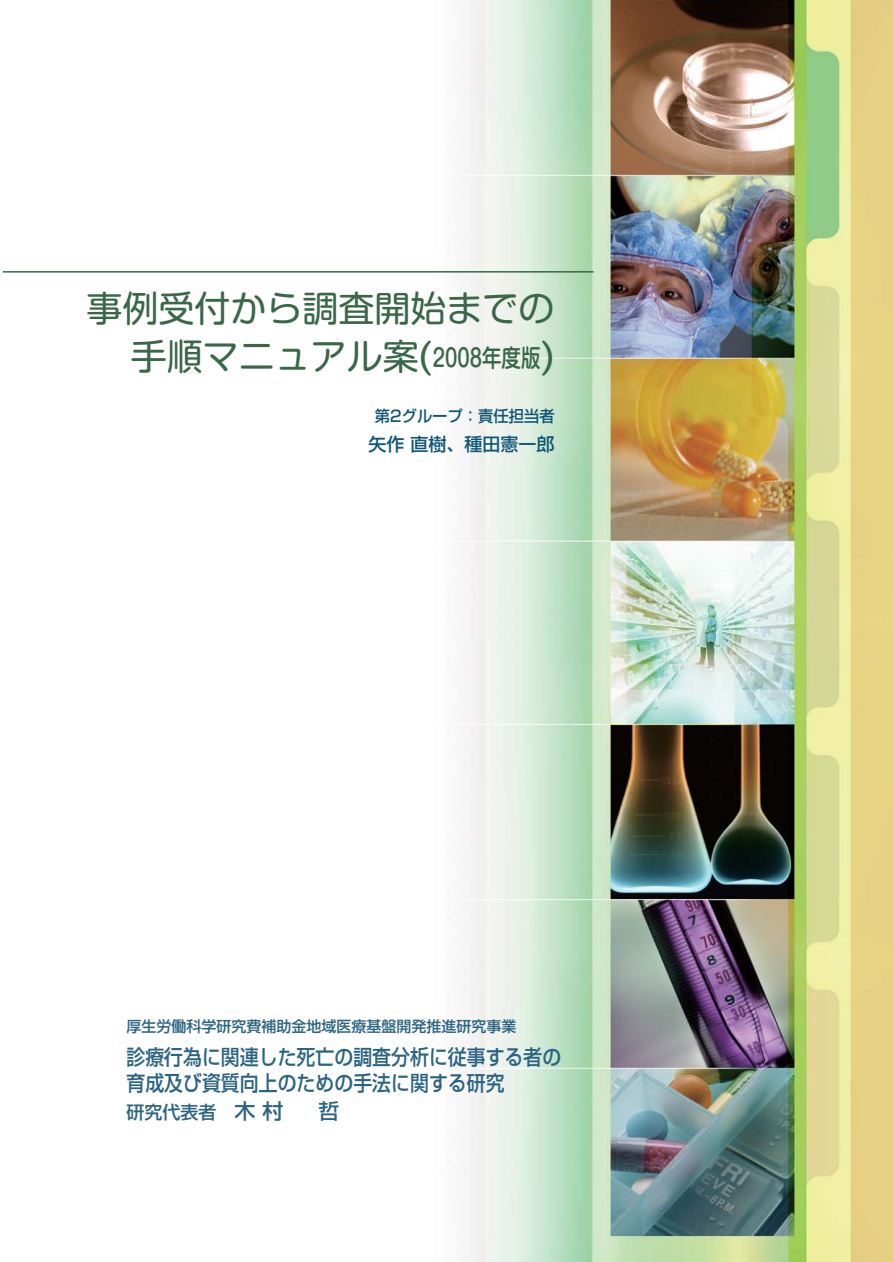
<style>
.page{position:relative;width:893px;height:1262px;background:#fff}
.page>*{position:absolute;margin:0;border:0;box-sizing:border-box;transform-origin:0 0}
.t1{font:36px/48px "Shin M Go";color:#396748;text-align:right}
.t2{font:500 21px/25.5px "Shin Go";color:#2b6482;scale:.9 1}
.t3{font:500 18px "Shin Go";color:#2b6482}
.t4{font:500 18px "Shin Go";color:#0f5676}
.t5{font:500 15.75px "Shin Go";color:#0f5676}
.t6{font:500 15px "Shin Go";color:#2b6482}
.s1{font-weight:500;font-size:24.3px}
.s2{font-size:21px}
</style>
<div class="page">
<img style="left:433px;top:0;width:459px;height:1261px">
<hr style="left:3px;top:271px;width:590px;height:1px;background:#396748">
<h1 class="t1" style="left:86px;top:289px;width:470px">事例受付から調査開始までの手順マニュアル案(<span class="s1">2008年度版</span>)</h1>
<p class="t5" style="left:375px;top:410px;width:181px">第2グループ：責任担当者</p>
<p class="t4" style="left:368px;top:437px;width:188px">矢作 直樹、種田憲一郎</p>
<p class="t6" style="left:126px;top:1021px;width:391px">厚生労働科学研究費補助金地域医療基盤開発推進研究事業</p>
<p class="t2" style="left:126px;top:1047px;width:485px">診療行為に関連した死亡の調査分析に従事する者の育成及び資質向上のための手法に関する研究</p>
<p class="t3" style="left:126px;top:1105px;width:214px">研究代表者　<span class="s2">木 村 　哲</span></p>
</div>
